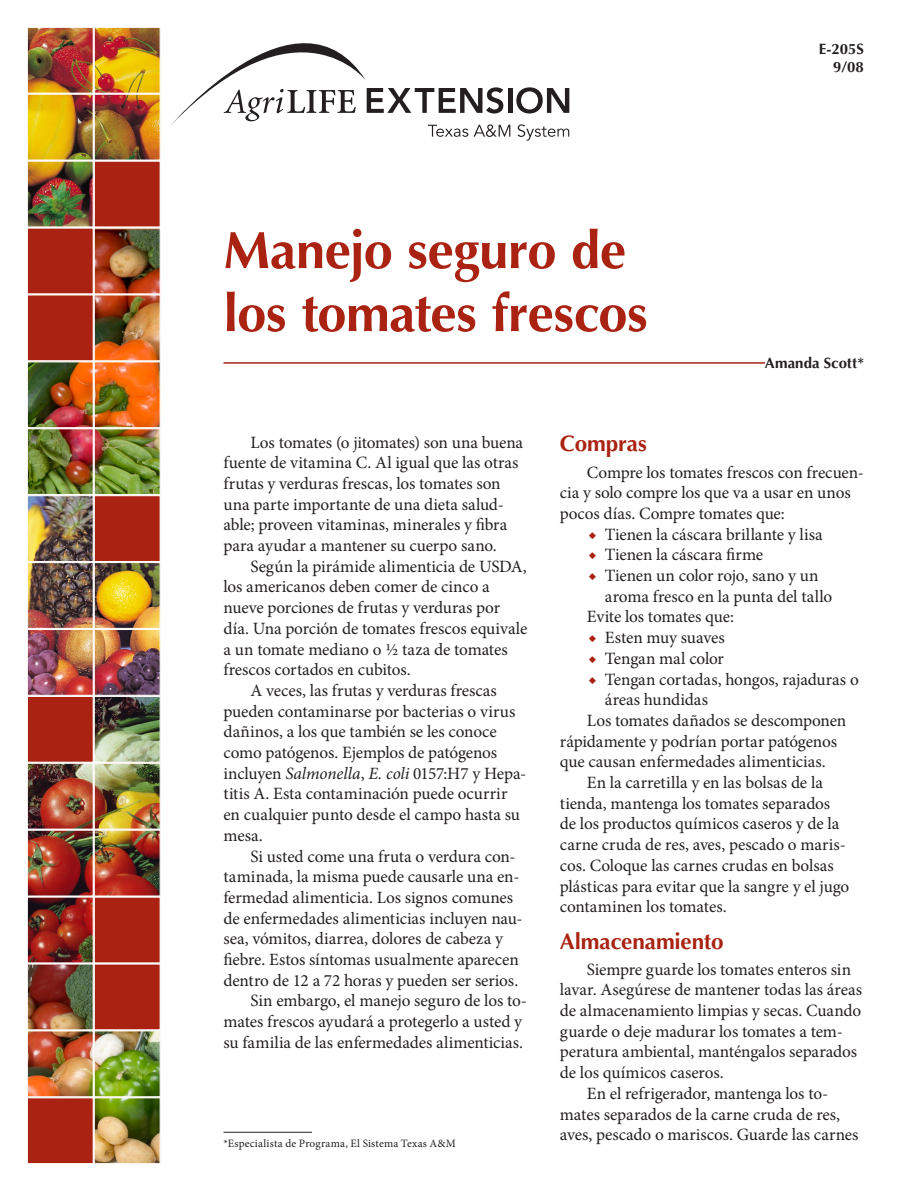
<style>
.page{position:relative;width:918px;height:1188px;background:#fff}
.page>*{position:absolute;margin:0;border:0;box-sizing:border-box;transform-origin:0 0}
.t1{font:700 52.5px/63px "Optima";letter-spacing:-.01em;color:#aa2312}
.heading1{font:700 22.5px "Optima";letter-spacing:-.005em;color:#aa2312}
.body_text{font:17.25px/20.7px "Minion Pro";letter-spacing:-.005em;color:#231f20}
.tabs{font:17.25px/20.7px "Minion Pro";letter-spacing:-.01em;color:#231f20}
.author_info{font:700 15px/18px "Optima";color:#231f20;text-align:right}
.author_-_bottom_info{font:11.25px "Minion Pro";letter-spacing:.02em;color:#231f20}
.s1{font-style:italic}
.s2{color:#aa2312}
</style>
<div class="page">
<img style="left:27px;top:27px;width:134px;height:1137px">
<div style="left:94px;top:897px;width:66px;height:66px;background:#aa2312"></div>
<div style="left:94px;top:964px;width:66px;height:66px;background:#aa2312"></div>
<div style="left:27px;top:1097px;width:67px;height:67px;background:#aa2312;border:1px solid #fff"></div>
<hr style="left:508px;top:88px;width:4px;height:25px;background:#231f20">
<svg style="left:516px;top:87px;width:53px;height:27px"></svg>
<svg style="left:518px;top:124px;width:51px;height:17px"></svg>
<svg style="left:171px;top:43px;width:339px;height:94px"></svg>
<hr style="left:224px;top:362px;width:541px;height:2px;background:#aa2312">
<hr style="left:224px;top:1132px;width:88px;height:1px;background:#231f20">
<p class="t1" style="left:224px;top:219px;width:426px">Manejo seguro de los tomates frescos</p>
<p class="author_info" style="left:819px;top:40px;width:47px">E-205S<br>9/08</p>
<p class="author_info" style="left:765px;top:354px;width:101px">Amanda Scott*</p>
<p class="body_text" style="left:224px;top:432px;width:301px;text-indent:27px">Los tomates (o jitomates) son una buena fuente de vitamina C. Al igual que las otras frutas y verduras frescas, los tomates son una parte importante de una dieta salud&shy;able; proveen vitaminas, minerales y fibra para ayudar a mantener su cuerpo sano.</p>
<p class="body_text" style="left:224px;top:556px;width:305px;text-indent:27px">Según la pirámide alimenticia de USDA, los americanos deben comer de cinco a nueve porciones de frutas y verduras por día. Una porción de tomates frescos equivale a un tomate mediano o 1⁄2 taza de tomates frescos cortados en cubitos.</p>
<p class="body_text" style="left:224px;top:680px;width:304px;text-indent:27px">A veces, las frutas y verduras frescas pueden contaminarse por bacterias o virus dañinos, a los que también se les conoce como patógenos. Ejemplos de patógenos incluyen <span class="s1">Salmonella</span>, <span class="s1">E. coli</span> 0157:H7 y Hepa&shy;titis A. Esta contaminación puede ocurrir en cualquier punto desde el campo hasta su mesa.</p>
<p class="body_text" style="left:224px;top:846px;width:301px;text-indent:27px">Si usted come una fruta o verdura con&shy;taminada, la misma puede causarle una en&shy;fermedad alimenticia. Los signos comunes de enfermedades alimenticias incluyen nau&shy;sea, vómitos, diarrea, dolores de cabeza y fiebre. Estos síntomas usualmente aparecen dentro de 12 a 72 horas y pueden ser serios.</p>
<p class="body_text" style="left:224px;top:991px;width:305px;text-indent:27px">Sin embargo, el manejo seguro de los to&shy;mates frescos ayudará a protegerlo a usted y su familia de las enfermedades alimenticias.</p>
<p class="author_-_bottom_info" style="left:224px;top:1136px;width:234px">*Especialista de Programa, El Sistema Texas A&amp;M</p>
<p class="heading1" style="left:560px;top:431px;width:88px">Compras</p>
<p class="body_text" style="left:560px;top:462px;width:306px;text-indent:27px">Compre los tomates frescos con frecuen&shy;cia y solo compre los que va a usar en unos pocos días. Compre tomates que:</p>
<p class="tabs" style="left:588px;top:524px;width:236px"><span class="s2">◆</span> Tienen la cáscara brillante y lisa</p>
<p class="tabs" style="left:588px;top:545px;width:176px"><span class="s2">◆</span> Tienen la cáscara firme</p>
<p class="tabs" style="left:605px;top:565px;width:229px;text-indent:-16px"><span class="s2">◆</span> Tienen un color rojo, sano y un aroma fresco en la punta del tallo</p>
<p class="body_text" style="left:587px;top:607px;width:148px">Evite los tomates que:</p>
<p class="tabs" style="left:588px;top:627px;width:138px"><span class="s2">◆</span> Esten muy suaves</p>
<p class="tabs" style="left:588px;top:648px;width:137px"><span class="s2">◆</span> Tengan mal color</p>
<p class="tabs" style="left:605px;top:669px;width:255px;text-indent:-16px"><span class="s2">◆</span> Tengan cortadas, hongos, rajaduras o áreas hundidas</p>
<p class="body_text" style="left:560px;top:710px;width:288px;text-indent:27px">Los tomates dañados se descomponen rápidamente y podrían portar patógenos que causan enfermedades alimenticias.</p>
<p class="body_text" style="left:560px;top:772px;width:291px;text-indent:27px">En la carretilla y en las bolsas de la tienda, mantenga los tomates separados de los productos químicos caseros y de la carne cruda de res, aves, pescado o maris&shy;cos. Coloque las carnes crudas en bolsas plásticas para evitar que la sangre y el jugo contaminen los tomates.</p>
<p class="heading1" style="left:560px;top:928px;width:165px">Almacenamiento</p>
<p class="body_text" style="left:560px;top:959px;width:304px;text-indent:27px">Siempre guarde los tomates enteros sin lavar. Asegúrese de mantener todas las áreas de almacenamiento limpias y secas. Cuando guarde o deje madurar los tomates a tem&shy;peratura ambiental, manténgalos separados de los químicos caseros.</p>
<p class="body_text" style="left:560px;top:1083px;width:300px;text-indent:27px">En el refrigerador, mantenga los to&shy;mates separados de la carne cruda de res, aves, pescado o mariscos. Guarde las carnes</p>
</div>
